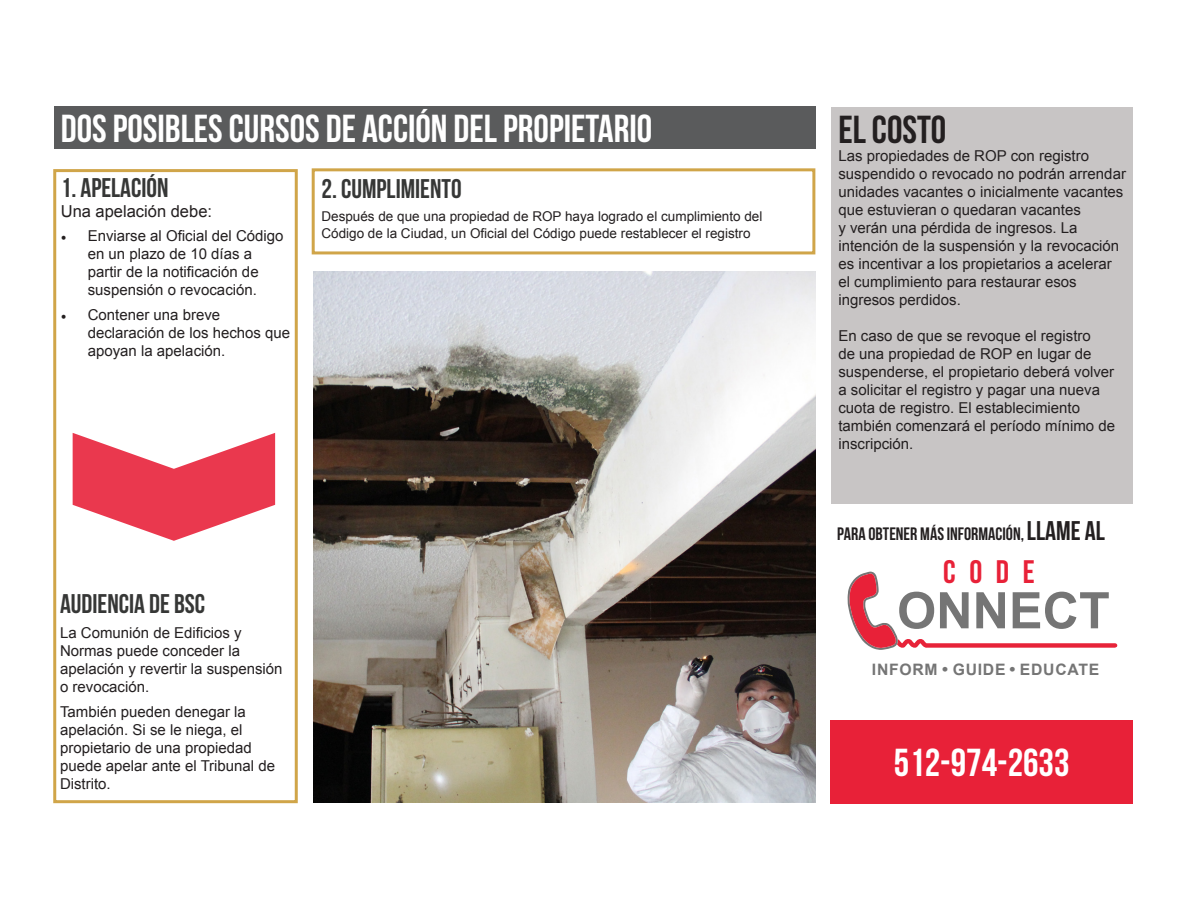
<style>
.page{position:relative;width:1188px;height:918px;background:#fff}
.page>*{position:absolute;margin:0;border:0;box-sizing:border-box;transform-origin:0 0}
.t1{font:700 50.4px "Arial";color:#757575}
.t2{font:39px "Bebas Neue";color:#fff}
.t3{font:39px "Bebas Neue";color:#231f20}
.t4{font:32.55px "Bebas Neue";color:#e82138}
.t5{font:27px "Bebas Neue";color:#363736}
.t6{font:18px "Bebas Neue";color:#231f20}
.t7{font:16.5px "Arial";color:#231f20}
.t8{font:700 15.75px "Arial";letter-spacing:.045em;color:#757575}
.t9{font:15px/18px "Arial";color:#231f20}
.t10{font:13.5px/16.2px "Arial";color:#231f20}
.s1{font-family:"Minion Pro"}
.s2{font-size:27px}
.s3{font-size:16.8px}
</style>
<div class="page">
<svg style="left:73px;top:433px;width:202px;height:108px"></svg>
<div style="left:312px;top:168px;width:503px;height:86px;border:3px solid #d0a549"></div>
<div style="left:54px;top:106px;width:761px;height:43px;background:#5a5b5c"></div>
<div style="left:832px;top:107px;width:301px;height:397px;background:#c8c5c5"></div>
<img style="left:313px;top:271px;width:502px;height:531px">
<div style="left:53px;top:169px;width:245px;height:634px;border:3px solid #d0a549"></div>
<div style="left:831px;top:720px;width:302px;height:83px;background:#e82138"></div>
<svg style="left:848px;top:571px;width:269px;height:79px"></svg>
<p class="t2" style="left:61px;top:107px;width:593px">DOS POSIBLES CURSOS DE ACCIÓN DEL PROPIETARIO</p>
<p class="t5" style="left:61px;top:173px;width:109px">1. APELACIÓN</p>
<p class="t7" style="left:61px;top:200px;width:153px">Una apelación debe:</p>
<p class="t9" style="left:61px;top:227px;width:224px;text-align:center"><span class="s1">•</span> Enviarse al Oficial del Código en un plazo de 10 días a<br>partir de la notificación de suspensión o revocación.</p>
<p class="t9" style="left:88px;top:306px;width:204px;text-indent:-27px"><span class="s1">•</span> Contener una breve declaración de los hechos que apoyan la apelación.</p>
<p class="t5" style="left:321px;top:174px;width:142px">2. CUMPLIMIENTO</p>
<p class="t10" style="left:321px;top:209px;width:443px">Después de que una propiedad de ROP haya logrado el cumplimiento del<br>Código de la Ciudad, un Oficial del Código puede restablecer el registro</p>
<p class="t5" style="left:60px;top:589px;width:147px">AUDIENCIA DE BSC</p>
<p class="t9" style="left:60px;top:624px;width:224px">La Comunión de Edificios y<br>Normas puede conceder la apelación y revertir la suspensión o revocación.</p>
<p class="t9" style="left:60px;top:703px;width:217px">También pueden denegar la apelación. Si se le niega, el propietario de una propiedad puede apelar ante el Tribunal de<br>Distrito.</p>
<p class="t3" style="left:838px;top:108px;width:110px">EL COSTO</p>
<p class="t9" style="left:838px;top:147px;width:289px">Las propiedades de ROP con registro suspendido o revocado no podrán arrendar unidades vacantes o inicialmente vacantes que estuvieran o quedaran vacantes<br>y verán una pérdida de ingresos. La intención de la suspensión y la revocación es incentivar a los propietarios a acelerar el cumplimiento para restaurar esos ingresos perdidos.</p>
<p class="t9" style="left:838px;top:327px;width:278px">En caso de que se revoque el registro<br>de una propiedad de ROP en lugar de suspenderse, el propietario deberá volver a solicitar el registro y pagar una nueva cuota de registro. El establecimiento también comenzará el período mínimo de inscripción.</p>
<p class="t6" style="left:837px;top:524px;width:269px">PARA OBTENER MÁS INFORMACIÓN, <span class="s2">LLAME AL</span></p>
<p class="t4" style="left:943px;top:554px;width:93px">CODE</p>
<p class="t1" style="left:897px;top:577px;width:214px">ONNECT</p>
<p class="t8" style="left:872px;top:659px;width:229px">INFORM <span class="s3">•</span> GUIDE <span class="s3">•</span> EDUCATE</p>
<p class="t2" style="left:894px;top:741px;width:177px">512-974-2633</p>
</div>
